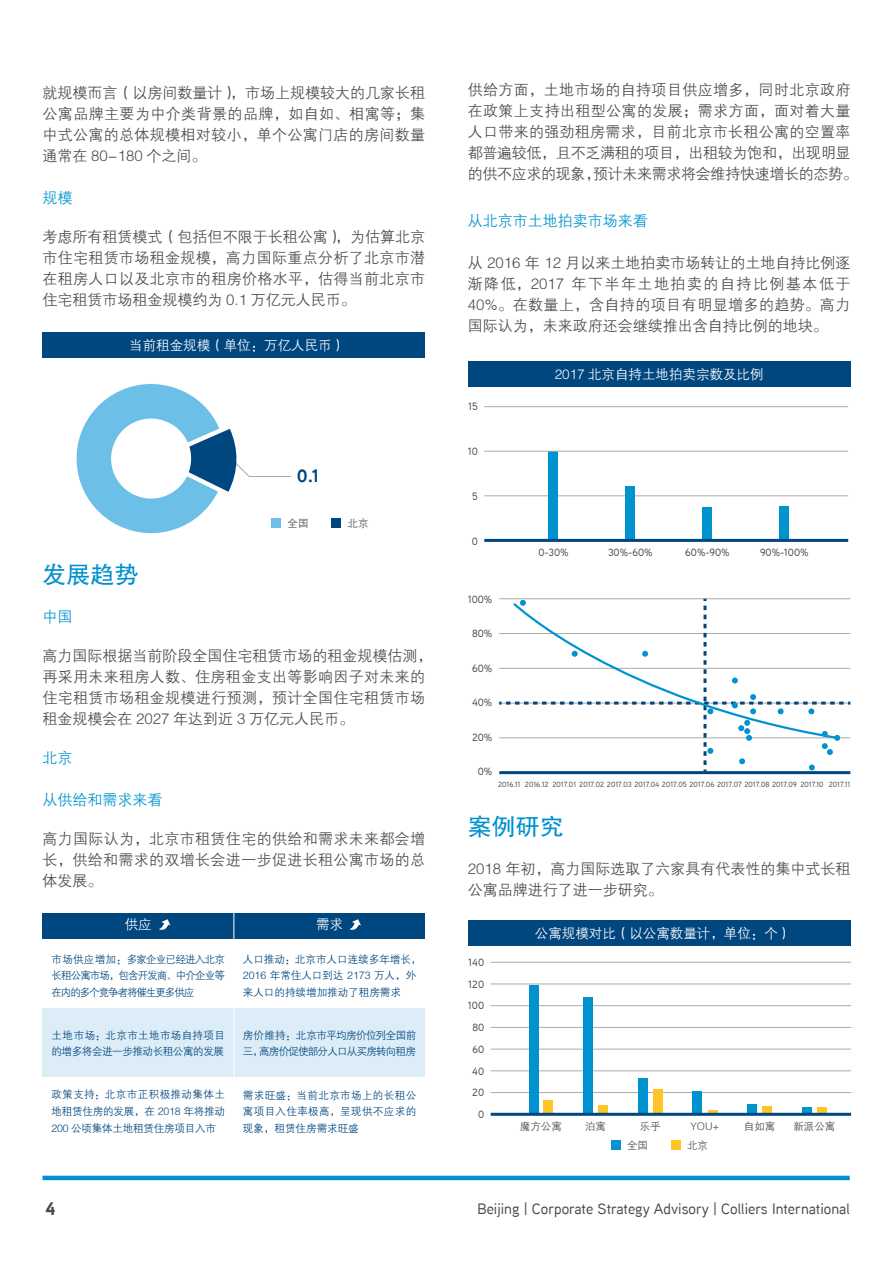
<style>
.page{position:relative;width:893px;height:1263px;background:#fff}
.page>*{position:absolute;margin:0;border:0;box-sizing:border-box;transform-origin:0 0}
.t1{font:24px "FZHTJW GB1 0";color:#0091ce}
.t2{font:700 18px "Aaux Next";color:#00467f}
.t3{font:900 18px "Aaux Next";color:#4b4b4b}
.t4{font:15px/21px "FZZDXJW GB1 0";letter-spacing:.025em;color:#4b4b4b;text-align:justify}
.t5{font:500 15px "Aaux Next";color:#4b4b4b}
.t6{font:15px/21px "FZZDXJW GB1 0";color:#4b4b4b}
.t7{font:15px "FZZDXJW GB1 0";color:#0093d0}
.t8{font:13.5px "FZZDXJW GB1 0";color:#fff}
.t9{font:10.5px/16.6px "FZZDXJW GB1 0";color:#00467f;text-align:justify}
.t10{font:500 10.5px "Aaux Next";color:#4b4b4b}
.t11{font:10.5px/16.6px "FZZDXJW GB1 0";letter-spacing:-.075em;color:#00467f}
.t12{font:10.5px/16.6px "FZZDXJW GB1 0";letter-spacing:-.04em;color:#00467f}
.t13{font:10.5px "FZZDXJW GB1 0";color:#4b4b4b}
.t14{font:500 10.5px/21.8px "Aaux Next";letter-spacing:.02em;color:#4b4b4b;text-align:right}
.t15{font:500 7.5px "Aaux Next";color:#4b4b4b}
</style>
<div class="page">
<hr style="left:43px;top:1176px;width:807px;height:4px;background:#0091ce">
<hr style="left:484px;top:495px;width:364px;height:1px;background:#aaa">
<div style="left:549px;top:451px;width:9px;height:88px;background:#0093d0"></div>
<div style="left:626px;top:486px;width:9px;height:53px;background:#0093d0"></div>
<div style="left:702px;top:507px;width:10px;height:32px;background:#0093d0"></div>
<div style="left:779px;top:507px;width:10px;height:34px;background:#0093d0"></div>
<hr style="left:484px;top:539px;width:364px;height:3px;background:#00467f">
<hr style="left:484px;top:406px;width:364px;height:1px;background:#aaa">
<hr style="left:484px;top:451px;width:364px;height:1px;background:#aaa">
<div style="left:468px;top:361px;width:382px;height:25px;background:#00467f"></div>
<hr style="left:499px;top:771px;width:351px;height:3px;background:#00467f">
<hr style="left:499px;top:598px;width:351px;height:1px;background:#aaa">
<svg style="left:499px;top:599px;width:351px;height:173px"></svg>
<svg style="left:512px;top:602px;width:328px;height:138px"></svg>
<hr style="left:491px;top:983px;width:360px;height:1px;background:#aaa">
<div style="left:611px;top:1140px;width:9px;height:9px;background:#0093d0"></div>
<div style="left:671px;top:1140px;width:9px;height:9px;background:#ffc425"></div>
<div style="left:468px;top:920px;width:383px;height:25px;background:#00467f"></div>
<hr style="left:491px;top:1005px;width:360px;height:1px;background:#aaa">
<hr style="left:491px;top:1027px;width:360px;height:1px;background:#aaa">
<hr style="left:491px;top:1049px;width:360px;height:1px;background:#aaa">
<hr style="left:491px;top:1070px;width:360px;height:1px;background:#aaa">
<hr style="left:491px;top:1092px;width:360px;height:1px;background:#aaa">
<hr style="left:491px;top:962px;width:360px;height:1px;background:#aaa">
<div style="left:583px;top:997px;width:10px;height:117px;background:#0093d0"></div>
<div style="left:529px;top:985px;width:9px;height:129px;background:#0093d0"></div>
<div style="left:543px;top:1100px;width:10px;height:14px;background:#ffc425"></div>
<div style="left:598px;top:1105px;width:10px;height:9px;background:#ffc425"></div>
<div style="left:638px;top:1078px;width:9px;height:36px;background:#0093d0"></div>
<div style="left:692px;top:1091px;width:10px;height:23px;background:#0093d0"></div>
<div style="left:653px;top:1089px;width:10px;height:25px;background:#ffc425"></div>
<svg style="left:708px;top:1110px;width:9px;height:3px"></svg>
<svg style="left:762px;top:1106px;width:10px;height:7px"></svg>
<div style="left:747px;top:1104px;width:10px;height:10px;background:#0093d0"></div>
<svg style="left:802px;top:1108px;width:10px;height:5px"></svg>
<svg style="left:817px;top:1108px;width:10px;height:5px"></svg>
<hr style="left:491px;top:1113px;width:360px;height:3px;background:#00467f">
<div style="left:43px;top:333px;width:382px;height:25px;background:#00467f"></div>
<svg style="left:76px;top:384px;width:215px;height:150px"></svg>
<div style="left:272px;top:518px;width:9px;height:9px;background:#6cbfe6"></div>
<div style="left:332px;top:518px;width:9px;height:9px;background:#00467f"></div>
<div style="left:43px;top:913px;width:382px;height:25px;background:#00467f"></div>
<div style="left:43px;top:1008px;width:382px;height:69px;background:#ddedf7"></div>
<hr style="left:233px;top:913px;width:1px;height:220px;background:#fff">
<svg style="left:159px;top:919px;width:11px;height:11px"></svg>
<svg style="left:349px;top:919px;width:12px;height:11px"></svg>
<p class="t4" style="left:43px;top:83px;width:384px">就规模而言（以房间数量计），市场上规模较大的几家长租公寓品牌主要为中介类背景的品牌，如自如、相寓等；集中式公寓的总体规模相对较小，单个公寓门店的房间数量通常在 80-180 个之间。</p>
<p class="t7" style="left:43px;top:190px;width:32px">规模</p>
<p class="t4" style="left:43px;top:227px;width:384px">考虑所有租赁模式（包括但不限于长租公寓），为估算北京市住宅租赁市场租金规模，高力国际重点分析了北京市潜在租房人口以及北京市的租房价格水平，估得当前北京市住宅租赁市场租金规模约为 0.1 万亿元人民币。</p>
<p class="t8" style="left:129px;top:338px;width:217px">当前租金规模（单位：万亿人民币）</p>
<p class="t2" style="left:297px;top:463px;width:24px">0.1</p>
<p class="t13" style="left:288px;top:517px;width:22px">全国</p>
<p class="t13" style="left:348px;top:517px;width:22px">北京</p>
<h1 class="t1" style="left:43px;top:562px;width:98px">发展趋势</h1>
<p class="t7" style="left:43px;top:609px;width:32px">中国</p>
<p class="t4" style="left:43px;top:646px;width:392px;text-align:left">高力国际根据当前阶段全国住宅租赁市场的租金规模估测，再采用未来租房人数、住房租金支出等影响因子对未来的住宅租赁市场租金规模进行预测，预计全国住宅租赁市场租金规模会在 2027 年达到近 3 万亿元人民币。</p>
<p class="t7" style="left:43px;top:750px;width:32px">北京</p>
<p class="t7" style="left:43px;top:792px;width:122px">从供给和需求来看</p>
<p class="t4" style="left:43px;top:829px;width:384px">高力国际认为，北京市租赁住宅的供给和需求未来都会增长，供给和需求的双增长会进一步促进长租公寓市场的总体发展。</p>
<p class="t8" style="left:316px;top:917px;width:28px">需求</p>
<p class="t8" style="left:125px;top:917px;width:28px">供应</p>
<p class="t9" style="left:51px;top:951px;width:175px">市场供应增加：多家企业已经进入北京长租公寓市场，包含开发商、中介企业等在内的多个竞争者将催生更多供应</p>
<p class="t9" style="left:243px;top:951px;width:180px;text-align:left">人口推动：北京市人口连续多年增长，<br>2016 年常住人口到达 2173 万人，外来人口的持续增加推动了租房需求</p>
<p class="t12" style="left:52px;top:1027px;width:175px">土地市场：北京市土地市场自持项目的增多将会进一步推动长租公寓的发展</p>
<p class="t11" style="left:243px;top:1027px;width:175px">房价维持：北京市平均房价位列全国前三，高房价促使部分人口从买房转向租房</p>
<p class="t9" style="left:52px;top:1087px;width:175px">政策支持：北京市正积极推动集体土地租赁住房的发展，在 2018 年将推动200 公顷集体土地租赁住房项目入市</p>
<p class="t9" style="left:243px;top:1087px;width:175px">需求旺盛：当前北京市场上的长租公寓项目入住率极高，呈现供不应求的现象，租赁住房需求旺盛</p>
<p class="t4" style="left:468px;top:80px;width:392px;text-align:left">供给方面，土地市场的自持项目供应增多，同时北京政府在政策上支持出租型公寓的发展；需求方面，面对着大量人口带来的强劲租房需求，目前北京市长租公寓的空置率都普遍较低，且不乏满租的项目，出租较为饱和，出现明显的供不应求的现象，预计未来需求将会维持快速增长的态势。</p>
<p class="t7" style="left:468px;top:213px;width:181px">从北京市土地拍卖市场来看</p>
<p class="t4" style="left:468px;top:253px;width:384px">从 2016 年 12 月以来土地拍卖市场转让的土地自持比例逐渐降低，2017 年下半年土地拍卖的自持比例基本低于40%。在数量上，含自持的项目有明显增多的趋势。高力国际认为，未来政府还会继续推出含自持比例的地块。</p>
<p class="t10" style="left:468px;top:399px;width:11px">15</p>
<p class="t10" style="left:468px;top:444px;width:12px">10</p>
<p class="t10" style="left:472px;top:489px;width:7px">5</p>
<p class="t10" style="left:472px;top:534px;width:8px">0</p>
<p class="t10" style="left:468px;top:592px;width:26px">100%</p>
<p class="t10" style="left:472px;top:626px;width:22px">80%</p>
<p class="t10" style="left:472px;top:661px;width:22px">60%</p>
<p class="t10" style="left:472px;top:695px;width:22px">40%</p>
<p class="t10" style="left:472px;top:730px;width:22px">20%</p>
<p class="t10" style="left:478px;top:764px;width:16px">0%</p>
<p class="t8" style="left:555px;top:367px;width:210px">2017 北京自持土地拍卖宗数及比例</p>
<p class="t10" style="left:538px;top:545px;width:32px">0-30%</p>
<p class="t10" style="left:608px;top:545px;width:46px">30%-60%</p>
<p class="t10" style="left:685px;top:545px;width:46px">60%-90%</p>
<p class="t10" style="left:760px;top:545px;width:50px">90%-100%</p>
<p class="t15" style="left:498px;top:779px;width:354px">2016.11 2016.12 2017.01 2017.02 2017.03 2017.04 2017.05 2017.06 2017.07 2017.08 2017.09 2017.10 2017.11</p>
<h1 class="t1" style="left:468px;top:814px;width:97px">案例研究</h1>
<p class="t6" style="left:468px;top:859px;width:384px">2018 年初，高力国际选取了六家具有代表性的集中式长租公寓品牌进行了进一步研究。</p>
<p class="t14" style="left:468px;top:951px;width:18px">140<br>120<br>100<br>80<br>60<br>40<br>20<br>0</p>
<p class="t8" style="left:535px;top:926px;width:258px">公寓规模对比（以公寓数量计，单位：个）</p>
<p class="t13" style="left:520px;top:1120px;width:43px">魔方公寓</p>
<p class="t13" style="left:585px;top:1120px;width:22px">泊寓</p>
<p class="t13" style="left:640px;top:1120px;width:22px">乐乎</p>
<p class="t13" style="left:690px;top:1120px;width:30px">YOU+</p>
<p class="t13" style="left:744px;top:1120px;width:33px">自如寓</p>
<p class="t13" style="left:793px;top:1120px;width:43px">新派公寓</p>
<p class="t13" style="left:627px;top:1140px;width:22px">全国</p>
<p class="t13" style="left:687px;top:1140px;width:22px">北京</p>
<p class="t3" style="left:46px;top:1195px;width:12px">4</p>
<p class="t5" style="left:477px;top:1198px;width:374px">Beijing | Corporate Strategy Advisory | Colliers International</p>
</div>
